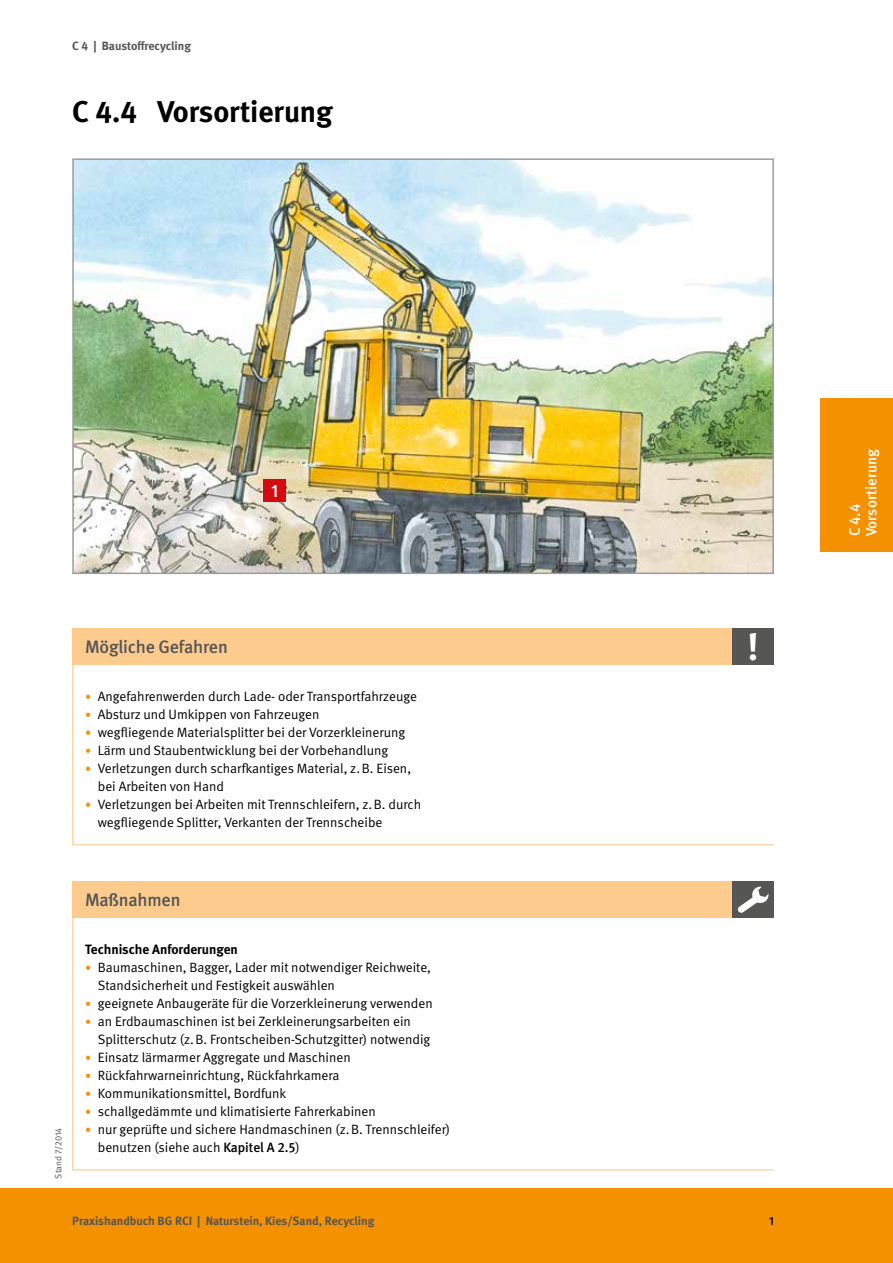
<style>
.page{position:relative;width:893px;height:1263px;background:#fff}
.page>*{position:absolute;margin:0;border:0;box-sizing:border-box;transform-origin:0 0}
.t1{font:700 38.1px "DGUV Meta";color:#fff}
.t2{font:700 30px "DGUV Meta";color:#000}
.t3{font:500 18px "DGUV Meta";letter-spacing:-.01em;color:#565655}
.t4{font:500 18px "DGUV Meta";color:#fff}
.t5{font:500 15px/16.5px "DGUV Meta";color:#fff}
.t6{font:13.5px/18.1px "DGUV Meta";color:#000}
.t7{font:700 13.5px "DGUV Meta";color:#000}
.t8{font:700 12px "DGUV Meta";color:#565655}
.t9{font:500 12px "DGUV Meta";color:#000}
.t10{font:9px "DGUV Meta";color:#565655}
.s1{font-size:12px;color:#f39100}
.s2{font-weight:500}
</style>
<div class="page">
<div style="left:0;top:1188px;width:893px;height:75px;background:#f39100"></div>
<img style="left:75px;top:161px;width:696px;height:410px">
<div style="left:72px;top:158px;width:702px;height:416px;border:2px solid #9c9c9d"></div>
<div style="left:264px;top:479px;width:22px;height:22px;background:#d40a11"></div>
<svg style="left:72px;top:664px;width:702px;height:182px"></svg>
<div style="left:72px;top:628px;width:702px;height:36px;background:#fccb8d"></div>
<svg style="left:72px;top:918px;width:702px;height:253px"></svg>
<div style="left:72px;top:882px;width:702px;height:36px;background:#fccb8d"></div>
<div style="left:732px;top:882px;width:42px;height:36px;background:#565655"></div>
<svg style="left:738px;top:886px;width:31px;height:27px"></svg>
<div style="left:732px;top:628px;width:42px;height:36px;background:#565655"></div>
<div style="left:821px;top:398px;width:72px;height:153px;background:#f39100"></div>
<p class="t8" style="left:72px;top:39px;width:120px">C 4 | Baustoffrecycling</p>
<h2 class="t2" style="left:72px;top:94px;width:262px">C 4.4 Vorsortierung</h2>
<h3 class="t4" style="left:271px;top:480px;width:9px">1</h3>
<h3 class="t3" style="left:85px;top:636px;width:144px">Mögliche Gefahren</h3>
<p class="t6" style="left:85px;top:687px;width:333px"><span class="s1">•</span> Angefahrenwerden durch Lade- oder Transportfahrzeuge</p>
<p class="t6" style="left:85px;top:705px;width:236px"><span class="s1">•</span> Absturz und Umkippen von Fahrzeugen</p>
<p class="t6" style="left:85px;top:723px;width:322px"><span class="s1">•</span> wegfliegende Materialsplitter bei der Vorzerkleinerung</p>
<p class="t6" style="left:85px;top:741px;width:305px"><span class="s1">•</span> Lärm und Staubentwicklung bei der Vorbehandlung</p>
<p class="t6" style="left:98px;top:759px;width:315px;text-indent:-13px"><span class="s1">•</span> Verletzungen durch scharfkantiges Material, z.B. Eisen, bei Arbeiten von Hand</p>
<p class="t6" style="left:98px;top:796px;width:325px;text-indent:-13px"><span class="s1">•</span> Verletzungen bei Arbeiten mit Trennschleifern, z.B. durch wegfliegende Splitter, Verkanten der Trennscheibe</p>
<p class="t10" style="left:53px;top:1178px;width:52px;rotate:-90deg">Stand 7/2014</p>
<h3 class="t3" style="left:85px;top:890px;width:97px">Maßnahmen</h3>
<p class="t7" style="left:85px;top:941px;width:154px">Technische Anforderungen</p>
<p class="t6" style="left:98px;top:958px;width:335px;text-indent:-13px"><span class="s1">•</span> Baumaschinen, Bagger, Lader mit notwendiger Reichweite,<br>Standsicherheit und Festigkeit auswählen</p>
<p class="t6" style="left:85px;top:994px;width:349px"><span class="s1">•</span> geeignete Anbaugeräte für die Vorzerkleinerung verwenden</p>
<p class="t6" style="left:98px;top:1012px;width:334px;text-indent:-13px"><span class="s1">•</span> an Erdbaumaschinen ist bei Zerkleinerungsarbeiten ein<br>Splitterschutz (z.B. Frontscheiben-Schutzgitter) notwendig</p>
<p class="t6" style="left:85px;top:1049px;width:267px"><span class="s1">•</span> Einsatz lärmarmer Aggregate und Maschinen</p>
<p class="t6" style="left:85px;top:1067px;width:256px"><span class="s1">•</span> Rückfahrwarneinrichtung, Rückfahrkamera</p>
<p class="t6" style="left:85px;top:1085px;width:203px"><span class="s1">•</span> Kommunikationsmittel, Bordfunk</p>
<p class="t6" style="left:85px;top:1103px;width:292px"><span class="s1">•</span> schallgedämmte und klimatisierte Fahrerkabinen</p>
<p class="t6" style="left:98px;top:1121px;width:354px;text-indent:-13px"><span class="s1">•</span> nur geprüfte und sichere Handmaschinen (z.B. Trennschleifer) benutzen (siehe auch <span class="s2">Kapitel A 2.5</span>)</p>
<p class="t8" style="left:72px;top:1213px;width:304px">Praxishandbuch BG RCI | Naturstein, Kies/Sand, Recycling</p>
<h1 class="t1" style="left:748px;top:624px;width:13px">!</h1>
<p class="t5" style="left:847px;top:536px;width:89px;rotate:-90deg">C 4.4<br>Vorsortierung</p>
<p class="t9" style="left:769px;top:1213px;width:6px">1</p>
</div>
